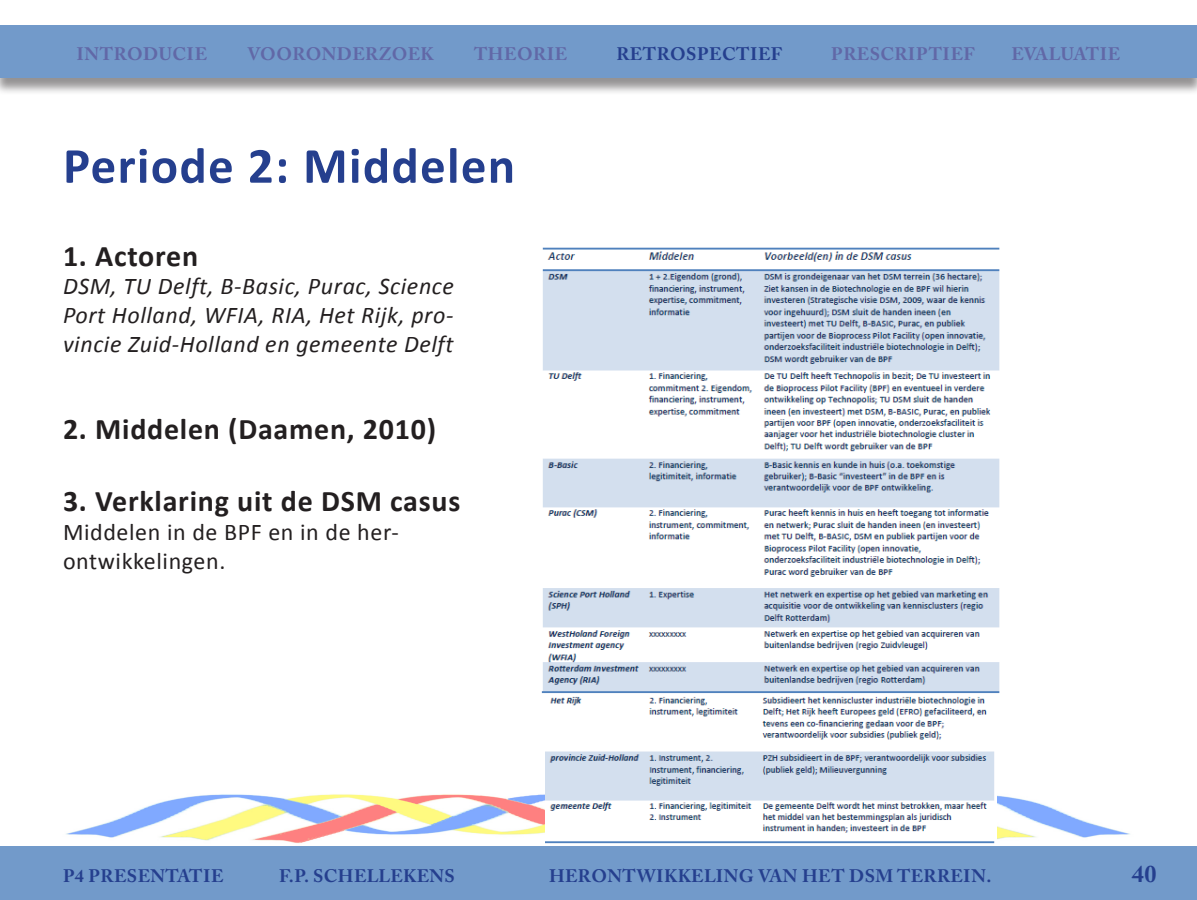
<style>
.page{position:relative;width:1197px;height:900px;background:#fff}
.page>*{position:absolute;margin:0;border:0;box-sizing:border-box;transform-origin:0 0}
.t1{font:700 51px "Calibri";letter-spacing:.025em;color:#253f8e}
.t2{font:700 30px "Calibri";letter-spacing:.025em;color:#231f20}
.t3{font:italic 24px/28.8px "Calibri";letter-spacing:.025em;color:#231f20;text-align:justify}
.t4{font:24px/28.8px "Calibri";letter-spacing:.025em;color:#231f20}
.t5{font:700 24px "Adobe Caslon Pro";color:#253f8e}
.t6{font:700 18px "Adobe Caslon Pro";letter-spacing:.025em;color:#253f8e}
.t7{font:700 18px "Adobe Caslon Pro";letter-spacing:.025em;color:#6168a7}
.t8{font:700 18px "Adobe Caslon Pro";letter-spacing:.005em;color:#6168a7}
</style>
<div class="page">
<div style="left:0;top:26px;width:1197px;height:69px;background:#231f20;opacity:.6"></div>
<div style="left:0;top:26px;width:1197px;height:52px;background:#729aca"></div>
<img style="left:66px;top:794px;width:1064px;height:49px">
<div style="left:0;top:846px;width:1197px;height:54px;background:#729aca"></div>
<img style="left:541px;top:247px;width:459px;height:447px">
<img style="left:545px;top:696px;width:451px;height:148px">
<p class="t7" style="left:77px;top:43px;width:132px">INTRODUCIE</p>
<p class="t7" style="left:248px;top:43px;width:188px">VOORONDERZOEK</p>
<p class="t7" style="left:474px;top:43px;width:95px">THEORIE</p>
<p class="t6" style="left:616px;top:43px;width:167px">RETROSPECTIEF</p>
<p class="t7" style="left:831px;top:43px;width:145px">PRESCRIPTIEF</p>
<p class="t8" style="left:1012px;top:43px;width:110px">EVALUATIE</p>
<p class="t1" style="left:63px;top:133px;width:454px">Periode 2: Middelen</p>
<p class="t2" style="left:63px;top:236px;width:137px">1. Actoren</p>
<p class="t3" style="left:63px;top:271px;width:392px">DSM, TU Delft, B-Basic, Purac, Science Port Holland, WFIA, RIA, Het Rijk, pro&shy;vincie Zuid-Holland en gemeente Delft</p>
<p class="t2" style="left:63px;top:410px;width:375px">2. Middelen (Daamen, 2010)</p>
<p class="t2" style="left:63px;top:482px;width:399px">3. Verklaring uit de DSM casus</p>
<p class="t4" style="left:63px;top:517px;width:337px">Middelen in de BPF en in de her&shy;ontwikkelingen.</p>
<p class="t6" style="left:63px;top:865px;width:162px">P4 PRESENTATIE</p>
<p class="t6" style="left:279px;top:865px;width:177px">F.P. SCHELLEKENS</p>
<p class="t6" style="left:549px;top:865px;width:444px">HERONTWIKKELING VAN HET DSM TERREIN.</p>
<p class="t5" style="left:1132px;top:859px;width:26px">40</p>
</div>
